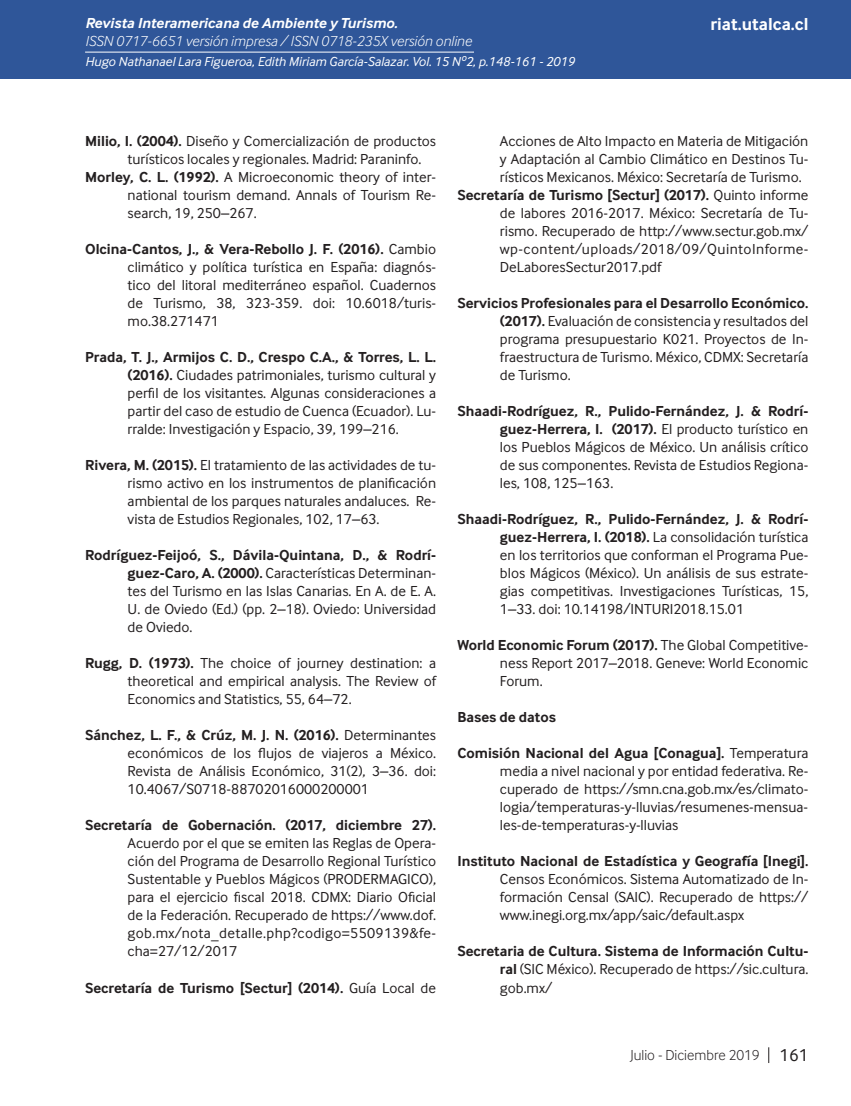
<style>
.page{position:relative;width:851px;height:1106px;background:#fff}
.page>*{position:absolute;margin:0;border:0;box-sizing:border-box;transform-origin:0 0}
.t1{font:700 18px "Inter Face";color:#fff}
.t2{font:15px/18px "Inter Face";color:#231f20;text-align:justify}
.t3{font:700 15px "Inter Face";color:#231f20}
.t4{font:italic 300 15px "Inter Face";color:#fff}
.t5{font:15px "Inter Face";letter-spacing:.03em;color:#231f20}
.t6{font:italic 700 15px "Inter Face";color:#fff}
.t7{font:300 15px "Inter Face";color:#231f20}
.t8{font:italic 13.5px "Inter Face";color:#fff}
.s1{font-weight:700}
.s2{font-weight:400}
.s3{font-weight:400;font-size:18px}
</style>
<div class="page">
<div style="left:0;top:0;width:850px;height:79px;background:#2f5699"></div>
<hr style="left:85px;top:52px;width:389px;height:1px;background:#fff">
<svg style="left:768px;top:1047px;width:1px;height:16px"></svg>
<p class="t6" style="left:85px;top:15px;width:314px">Revista Interamericana de Ambiente y Turismo.</p>
<p class="t4" style="left:85px;top:33px;width:388px">ISSN 0717-6651 versión impresa / ISSN 0718-235X versión online</p>
<p class="t8" style="left:85px;top:54px;width:491px">Hugo Nathanael Lara Figueroa, Edith Miriam García-Salazar. Vol. 15 Nº2, p.148-161 - 2019</p>
<p class="t1" style="left:710px;top:14px;width:99px">riat.utalca.cl</p>
<p class="t2" style="left:85px;top:132px;width:352px"><span class="s1">Milio, I. (2004).</span> Diseño y Comercialización de productos</p>
<p class="t2" style="left:128px;top:150px;width:295px">turísticos locales y regionales. Madrid: Paraninfo.</p>
<p class="t2" style="left:85px;top:168px;width:352px"><span class="s1">Morley, C. L. (1992).</span> A Microeconomic theory of inter-</p>
<p class="t2" style="left:128px;top:186px;width:310px">national tourism demand. Annals of Tourism Re-</p>
<p class="t2" style="left:128px;top:204px;width:130px">search, 19, 250–267.</p>
<p class="t2" style="left:128px;top:240px;width:310px;text-indent:-43px"><span class="s1">Olcina-Cantos, J., &amp; Vera-Rebollo J. F. (2016).</span> Cambio climático y política turística en España: diagnós&shy;tico del litoral mediterráneo español. Cuadernos de Turismo, 38, 323-359. doi: 10.6018/turis&shy;mo.38.271471</p>
<p class="t2" style="left:128px;top:348px;width:310px;text-indent:-43px"><span class="s1">Prada, T. J., Armijos C. D., Crespo C.A., &amp; Torres, L. L. (2016).</span> Ciudades patrimoniales, turismo cultural y perfil de los visitantes. Algunas consideraciones a partir del caso de estudio de Cuenca (Ecuador). Lu&shy;rralde: Investigación y Espacio, 39, 199–216.</p>
<p class="t2" style="left:128px;top:456px;width:310px;text-indent:-43px"><span class="s1">Rivera, M. (2015).</span> El tratamiento de las actividades de tu&shy;rismo activo en los instrumentos de planificación ambiental de los parques naturales andaluces. Re&shy;vista de Estudios Regionales, 102, 17–63.</p>
<p class="t2" style="left:128px;top:546px;width:310px;text-indent:-43px"><span class="s1">Rodríguez-Feijoó, S., Dávila-Quintana, D., &amp; Rodrí&shy;guez-Caro, A. (2000).</span> Características Determinan&shy;tes del Turismo en las Islas Canarias. En A. de E. A.<br>U. de Oviedo (Ed.) (pp. 2–18). Oviedo: Universidad de Oviedo.</p>
<p class="t2" style="left:128px;top:654px;width:310px;text-indent:-43px"><span class="s1">Rugg, D. (1973).</span> The choice of journey destination: a theoretical and empirical analysis. The Review of Economics and Statistics, 55, 64–72.</p>
<p class="t2" style="left:128px;top:726px;width:310px;text-indent:-43px"><span class="s1">Sánchez, L. F., &amp; Crúz, M. J. N. (2016).</span> Determinantes económicos de los flujos de viajeros a México.<br>Revista de Análisis Económico, 31(2), 3–36. doi:<br>10.4067/S0718-88702016000200001</p>
<p class="t3" style="left:85px;top:816px;width:352px">Secretaría de Gobernación. (2017, diciembre 27).</p>
<p class="t2" style="left:128px;top:834px;width:310px">Acuerdo por el que se emiten las Reglas de Opera&shy;ción del Programa de Desarrollo Regional Turístico Sustentable y Pueblos Mágicos (PRODERMAGICO), para el ejercicio fiscal 2018. CDMX: Diario Oficial de la Federación. Recuperado de https://www.dof. gob.mx/nota_detalle.php?codigo=5509139&amp;fe&shy;cha=27/12/2017</p>
<p class="t3" style="left:85px;top:978px;width:352px">Secretaría de Turismo [Sectur] (2014). <span class="s2">Guía Local de</span></p>
<p class="t2" style="left:500px;top:132px;width:310px">Acciones de Alto Impacto en Materia de Mitigación</p>
<p class="t2" style="left:500px;top:150px;width:310px">y Adaptación al Cambio Climático en Destinos Tu-</p>
<p class="t2" style="left:500px;top:168px;width:303px">rísticos Mexicanos. México: Secretaría de Turismo.</p>
<p class="t3" style="left:457px;top:186px;width:352px">Secretaría de Turismo [Sectur] (2017). <span class="s2">Quinto informe</span></p>
<p class="t2" style="left:500px;top:204px;width:310px">de labores 2016-2017. México: Secretaría de Tu-</p>
<p class="t2" style="left:500px;top:222px;width:310px">rismo. Recuperado de http://www.sectur.gob.mx/</p>
<p class="t5" style="left:500px;top:241px;width:310px">wp-content/uploads/2018/09/QuintoInforme-</p>
<p class="t2" style="left:500px;top:258px;width:163px">DeLaboresSectur2017.pdf</p>
<p class="t2" style="left:500px;top:294px;width:310px;text-indent:-43px"><span class="s1">Servicios Profesionales para el Desarrollo Económico. (2017).</span> Evaluación de consistencia y resultados del programa presupuestario K021. Proyectos de In&shy;fraestructura de Turismo. México, CDMX: Secretaría de Turismo.</p>
<p class="t2" style="left:500px;top:402px;width:310px;text-indent:-43px"><span class="s1">Shaadi-Rodríguez, R., Pulido-Fernández, J. &amp; Rodrí&shy;guez-Herrera, I. (2017).</span> El producto turístico en los Pueblos Mágicos de México. Un análisis crítico de sus componentes. Revista de Estudios Regiona&shy;les, 108, 125–163.</p>
<p class="t2" style="left:500px;top:510px;width:310px;text-indent:-43px"><span class="s1">Shaadi-Rodríguez, R., Pulido-Fernández, J. &amp; Rodrí&shy;guez-Herrera, I. (2018).</span> La consolidación turística en los territorios que conforman el Programa Pue&shy;blos Mágicos (México). Un análisis de sus estrate&shy;gias competitivas. Investigaciones Turísticas, 15, 1–33. doi: 10.14198/INTURI2018.15.01</p>
<p class="t2" style="left:500px;top:636px;width:310px;text-indent:-43px"><span class="s1">World Economic Forum (2017).</span> The Global Competitive&shy;ness Report 2017–2018. Geneve: World Economic Forum.</p>
<p class="t3" style="left:457px;top:708px;width:100px">Bases de datos</p>
<p class="t2" style="left:500px;top:744px;width:310px;text-indent:-43px"><span class="s1">Comisión Nacional del Agua [Conagua].</span> Temperatura media a nivel nacional y por entidad federativa. Re&shy;cuperado de https://smn.cna.gob.mx/es/climato&shy;logia/temperaturas-y-lluvias/resumenes-mensua&shy;les-de-temperaturas-y-lluvias</p>
<p class="t3" style="left:457px;top:852px;width:352px">Instituto Nacional de Estadística y Geografía [Inegi].</p>
<p class="t2" style="left:500px;top:870px;width:310px">Censos Económicos. Sistema Automatizado de In&shy;formación Censal (SAIC). Recuperado de https:// www.inegi.org.mx/app/saic/default.aspx</p>
<p class="t2" style="left:500px;top:942px;width:310px;text-indent:-43px"><span class="s1">Secretaria de Cultura. Sistema de Información Cultu&shy;ral</span> (SIC México). Recuperado de https://sic.cultura. gob.mx/</p>
<p class="t7" style="left:630px;top:1046px;width:180px">Julio - Diciembre 2019 <span class="s3">161</span></p>
</div>
